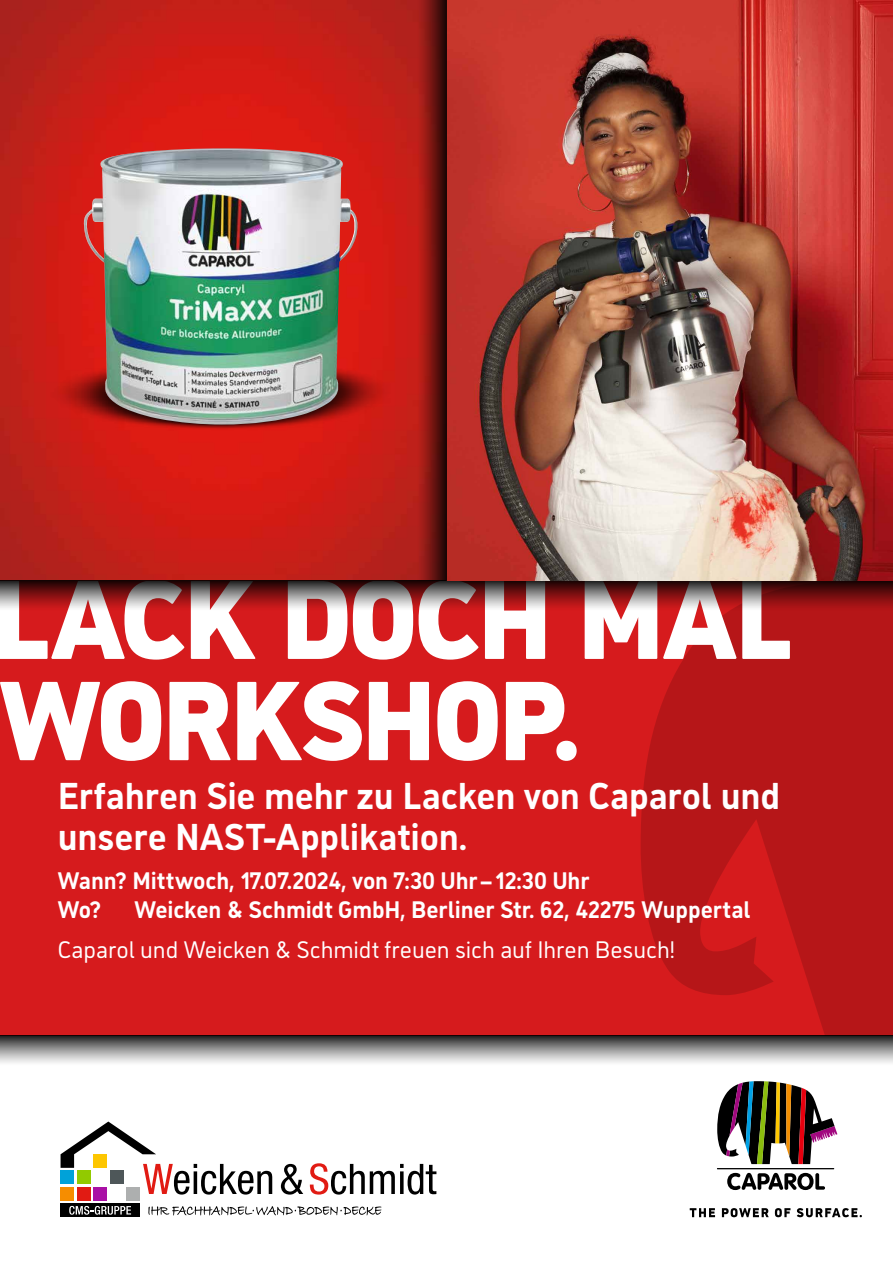
<style>
.page{position:relative;width:893px;height:1263px;background:#fff}
.page>*{position:absolute;margin:0;border:0;box-sizing:border-box;transform-origin:0 0}
.t1{font:700 37.5px/40.5px "CAP Elephant";letter-spacing:-.005em;color:#fff}
.t2{font:700 24px/28.5px "CAP Elephant";letter-spacing:-.005em;color:#fff}
.t3{font:24px "CAP Elephant";letter-spacing:-.005em;color:#fff}
</style>
<div class="page">
<svg style="left:717px;top:1081px;width:120px;height:83px"></svg>
<svg style="left:727px;top:1173px;width:98px;height:17px"></svg>
<hr style="left:717px;top:1168px;width:117px;height:1px;background:#000">
<svg style="left:690px;top:1208px;width:25px;height:9px"></svg>
<svg style="left:722px;top:1208px;width:47px;height:9px"></svg>
<svg style="left:775px;top:1208px;width:15px;height:9px"></svg>
<svg style="left:797px;top:1208px;width:65px;height:9px"></svg>
<svg style="left:281px;top:1164px;width:22px;height:30px"></svg>
<svg style="left:310px;top:1163px;width:126px;height:31px"></svg>
<svg style="left:148px;top:1206px;width:234px;height:9px"></svg>
<svg style="left:61px;top:1121px;width:211px;height:73px"></svg>
<div style="left:93px;top:1187px;width:14px;height:14px;background:#a910a5"></div>
<div style="left:77px;top:1171px;width:13px;height:13px;background:#92ca00"></div>
<div style="left:61px;top:1171px;width:13px;height:13px;background:#00a2d9"></div>
<div style="left:77px;top:1187px;width:13px;height:14px;background:#e11b13"></div>
<div style="left:93px;top:1154px;width:14px;height:14px;background:#fdc600"></div>
<div style="left:110px;top:1171px;width:13px;height:13px;background:#4e5759"></div>
<div style="left:61px;top:1203px;width:79px;height:14px;background:#000"></div>
<svg style="left:69px;top:1206px;width:62px;height:9px"></svg>
<div style="left:126px;top:1187px;width:14px;height:14px;background:#adafaf"></div>
<div style="left:61px;top:1187px;width:13px;height:14px;background:#f68d00"></div>
<div style="left:0;top:581px;width:893px;height:454px;background:#d61b1d"></div>
<svg style="left:641px;top:611px;width:252px;height:424px;fill:#b61618"></svg>
<svg style="left:0;top:1035px;width:893px;height:28px;background:#8f8e8e"></svg>
<svg style="left:0;top:611px;width:790px;height:150px"></svg>
<img style="left:0;top:0;width:893px;height:581px">
<img style="left:43px;top:152px;width:356px;height:278px">
<img style="left:83px;top:148px;width:275px;height:277px">
<svg style="left:0;top:581px;width:893px;height:30px;background:#8b4d4e"></svg>
<svg style="left:416px;top:0;width:30px;height:581px;background:#7b1511"></svg>
<h1 class="t1" style="left:58px;top:776px;width:724px">Erfahren Sie mehr zu Lacken von Caparol und unsere NAST-Applikation.</h1>
<p class="t2" style="left:58px;top:867px;width:533px">Wann? Mittwoch, 17.07.2024, von 7:30 Uhr – 12:30 Uhr<br>Wo?</p>
<p class="t2" style="left:134px;top:895px;width:618px">Weicken &amp; Schmidt GmbH, Berliner Str. 62, 42275 Wuppertal</p>
<p class="t3" style="left:58px;top:935px;width:619px">Caparol und Weicken &amp; Schmidt freuen sich auf Ihren Besuch!</p>
</div>
